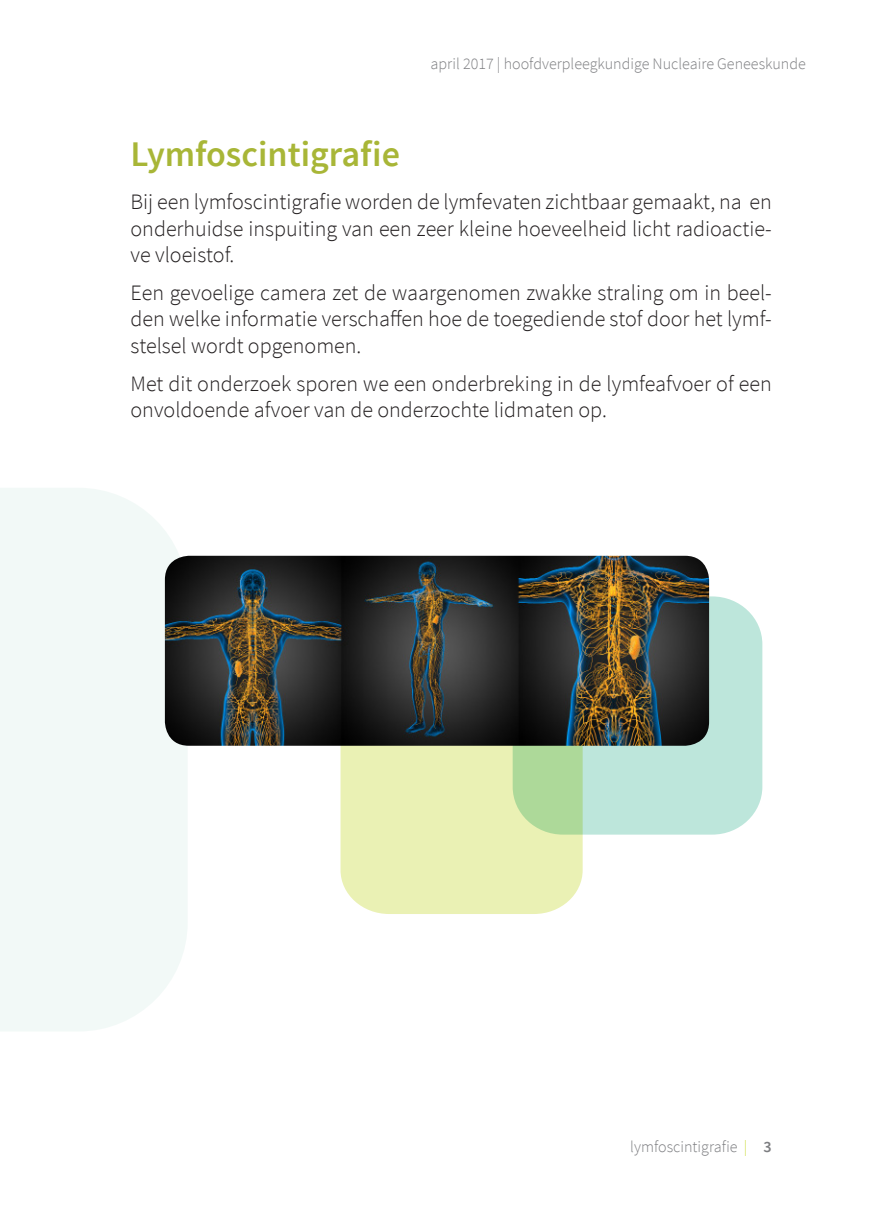
<style>
.page{position:relative;width:874px;height:1225px;background:#fff}
.page>*{position:absolute;margin:0;border:0;box-sizing:border-box;transform-origin:0 0}
.titel{font:600 36px "Source Sans Pro";color:#a8b637}
.body{font:300 22px/26.4px "Source Sans Pro";color:#231f20;text-align:justify}
.t1{font:300 16px "Source Sans Pro";color:#7d7e81}
.s1{color:#ccdc42}
.s2{font-weight:600}
</style>
<div class="page">
<div style="left:0;top:488px;width:188px;height:543px;background:#f2f9f7"></div>
<div style="left:340px;top:745px;width:242px;height:169px;background:#eaf1b4"></div>
<svg style="left:512px;top:596px;width:250px;height:238px;background:#bbe2cd"></svg>
<img style="left:165px;top:556px;width:543px;height:189px">
<p class="t1" style="left:430px;top:54px;width:376px">april 2017 | hoofdverpleegkundige Nucleaire Geneeskunde</p>
<p class="titel" style="left:130px;top:131px;width:271px">Lymfoscintigrafie</p>
<p class="body" style="left:130px;top:189px;width:642px">Bij een lymfoscintigrafie worden de lymfevaten zichtbaar gemaakt, na en onderhuidse inspuiting van een zeer kleine hoeveelheid licht radioactie&shy;ve vloeistof.</p>
<p class="body" style="left:130px;top:279px;width:642px">Een gevoelige camera zet de waargenomen zwakke straling om in beel&shy;den welke informatie verschaffen hoe de toegediende stof door het lymf&shy;stelsel wordt opgenomen.</p>
<p class="body" style="left:130px;top:370px;width:642px">Met dit onderzoek sporen we een onderbreking in de lymfeafvoer of een onvoldoende afvoer van de onderzochte lidmaten op.</p>
<p class="t1" style="left:630px;top:1137px;width:143px">lymfoscintigrafie <span class="s1">|</span> <span class="s2">3</span></p>
</div>
